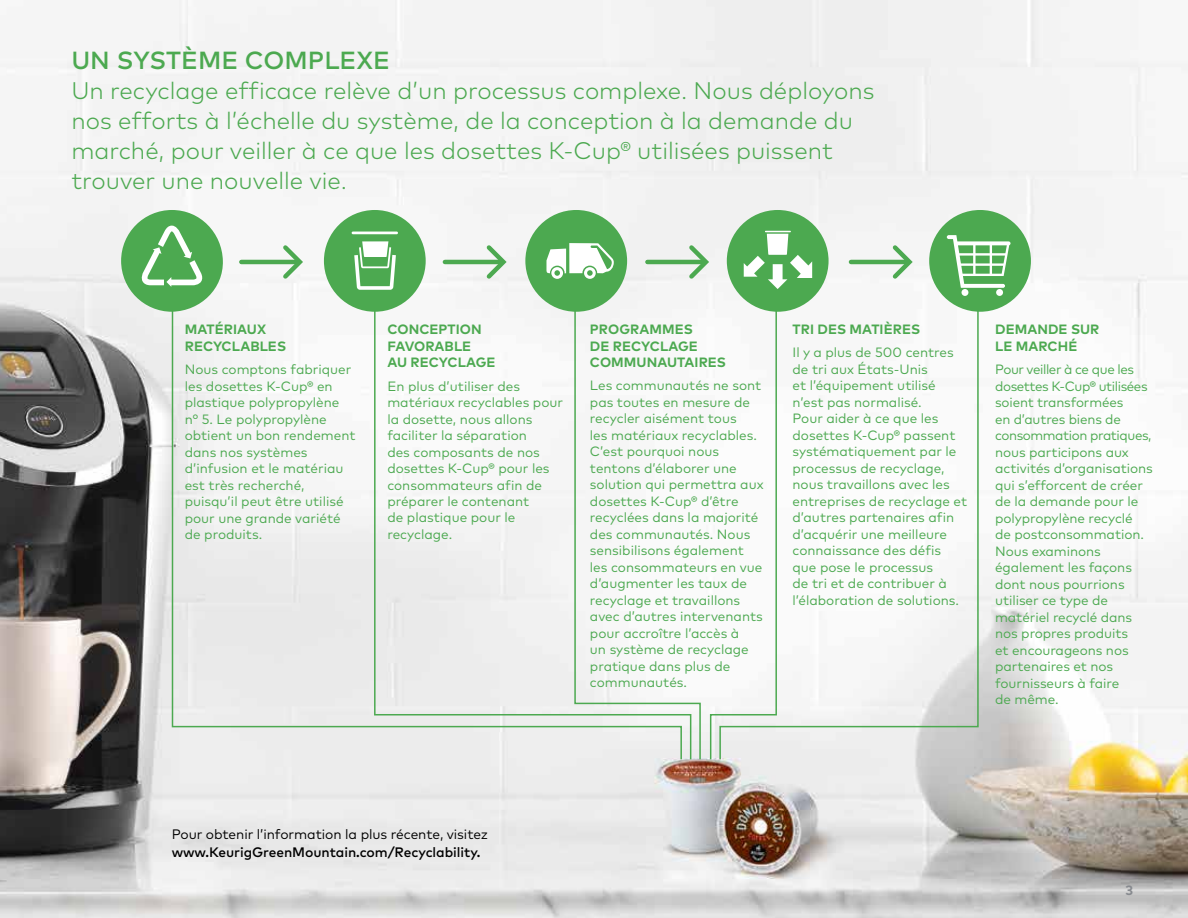
<style>
.page{position:relative;width:1188px;height:918px;background:#fff}
.page>*{position:absolute;margin:0;border:0;box-sizing:border-box;transform-origin:0 0}
.t1{font:500 24.75px "Mark OT";color:#4ca950}
.t2{font:300 24px/30px "Mark OT";color:#4ca950}
.t3{font:13.65px "Mark OT";letter-spacing:-.005em;color:#000}
.t4{font:500 13.65px "Mark OT";letter-spacing:-.005em;color:#000}
.t5{font:13.5px/16.5px "Mark OT";color:#4ca950}
.t6{font:700 13.5px/16.5px "Mark OT";letter-spacing:.005em;color:#4ca950}
.t7{font:700 13.5px "Mark OT";color:#878a8f}
</style>
<div class="page">
<img style="left:0;top:0;width:1188px;height:918px">
<svg style="left:812px;top:263px;width:167px;height:498px"></svg>
<svg style="left:171px;top:256px;width:512px;height:505px"></svg>
<hr style="left:241px;top:260px;width:57px;height:4px;background:#4ca950">
<svg style="left:279px;top:241px;width:27px;height:42px"></svg>
<hr style="left:445px;top:260px;width:56px;height:4px;background:#4ca950">
<svg style="left:483px;top:241px;width:27px;height:42px"></svg>
<hr style="left:647px;top:260px;width:57px;height:4px;background:#4ca950">
<hr style="left:851px;top:260px;width:56px;height:4px;background:#4ca950">
<svg style="left:889px;top:241px;width:27px;height:42px"></svg>
<div style="left:730px;top:213px;width:95px;height:95px;background:#4ca950;border-radius:50%"></div>
<div style="left:727px;top:210px;width:102px;height:102px;border:7px solid #4ca950;border-radius:50%"></div>
<svg style="left:685px;top:231px;width:127px;height:530px"></svg>
<div style="left:932px;top:213px;width:96px;height:95px;background:#4ca950;border-radius:50%"></div>
<div style="left:929px;top:210px;width:102px;height:102px;border:7px solid #4ca950;border-radius:50%"></div>
<svg style="left:947px;top:235px;width:64px;height:53px"></svg>
<div style="left:996px;top:289px;width:7px;height:7px;background:#fff;border-radius:50%"></div>
<div style="left:962px;top:289px;width:6px;height:7px;background:#fff;border-radius:50%"></div>
<div style="left:529px;top:213px;width:95px;height:95px;background:#4ca950;border-radius:50%"></div>
<div style="left:525px;top:210px;width:102px;height:102px;border:7px solid #4ca950;border-radius:50%"></div>
<svg style="left:546px;top:243px;width:68px;height:36px"></svg>
<div style="left:327px;top:213px;width:95px;height:95px;background:#4ca950;border-radius:50%"></div>
<div style="left:324px;top:210px;width:102px;height:102px;border:7px solid #4ca950;border-radius:50%"></div>
<svg style="left:354px;top:241px;width:42px;height:49px"></svg>
<hr style="left:352px;top:232px;width:46px;height:2px;background:#fff">
<svg style="left:118px;top:207px;width:107px;height:108px"></svg>
<h1 class="t1" style="left:71px;top:44px;width:320px">UN SYSTÈME COMPLEXE</h1>
<h2 class="t2" style="left:71px;top:75px;width:805px">Un recyclage efficace relève d’un processus complexe. Nous déployons nos efforts à l’échelle du système, de la conception à la demande du marché, pour veiller à ce que les dosettes K-Cup® utilisées puissent trouver une nouvelle vie.</h2>
<p class="t6" style="left:185px;top:321px;width:103px">MATÉRIAUX<br>RECYCLABLES</p>
<p class="t5" style="left:185px;top:361px;width:172px">Nous comptons fabriquer les dosettes K-Cup® en plastique polypropylène n° 5. Le polypropylène obtient un bon rendement dans nos systèmes d’infusion et le matériau est très recherché, puisqu’il peut être utilisé pour une grande variété de produits.</p>
<p class="t6" style="left:387px;top:321px;width:110px">CONCEPTION<br>FAVORABLE<br>AU RECYCLAGE</p>
<p class="t5" style="left:387px;top:377px;width:177px">En plus d’utiliser des matériaux recyclables pour la dosette, nous allons faciliter la séparation<br>des composants de nos dosettes K-Cup® pour les consommateurs afin de préparer le contenant<br>de plastique pour le recyclage.</p>
<p class="t6" style="left:590px;top:321px;width:138px">PROGRAMMES<br>DE RECYCLAGE<br>COMMUNAUTAIRES</p>
<p class="t5" style="left:590px;top:377px;width:175px">Les communautés ne sont pas toutes en mesure de recycler aisément tous<br>les matériaux recyclables.<br>C’est pourquoi nous tentons d’élaborer une solution qui permettra aux dosettes K-Cup® d’être recyclées dans la majorité des communautés. Nous sensibilisons également les consommateurs en vue d’augmenter les taux de recyclage et travaillons avec d’autres intervenants pour accroître l’accès à<br>un système de recyclage pratique dans plus de communautés.</p>
<p class="t6" style="left:793px;top:321px;width:129px">TRI DES MATIÈRES</p>
<p class="t5" style="left:793px;top:344px;width:176px">Il y a plus de 500 centres de tri aux États-Unis<br>et l’équipement utilisé n’est pas normalisé.<br>Pour aider à ce que les dosettes K-Cup® passent systématiquement par le processus de recyclage, nous travaillons avec les entreprises de recyclage et d’autres partenaires afin d’acquérir une meilleure connaissance des défis que pose le processus<br>de tri et de contribuer à l’élaboration de solutions.</p>
<p class="t6" style="left:995px;top:321px;width:106px">DEMANDE SUR<br>LE MARCHÉ</p>
<p class="t5" style="left:995px;top:361px;width:159px">Pour veiller à ce que les dosettes K-Cup® utilisées soient transformées<br>en d’autres biens de consommation pratiques, nous participons aux activités d’organisations qui s’efforcent de créer de la demande pour le polypropylène recyclé<br>de postconsommation.<br>Nous examinons également les façons dont nous pourrions utiliser ce type de matériel recyclé dans nos propres produits<br>et encourageons nos partenaires et nos fournisseurs à faire<br>de même.</p>
<p class="t3" style="left:172px;top:826px;width:318px">Pour obtenir l’information la plus récente, visitez</p>
<p class="t4" style="left:172px;top:843px;width:310px">www.KeurigGreenMountain.com/Recyclability.</p>
<p class="t7" style="left:1126px;top:881px;width:9px">3</p>
</div>
